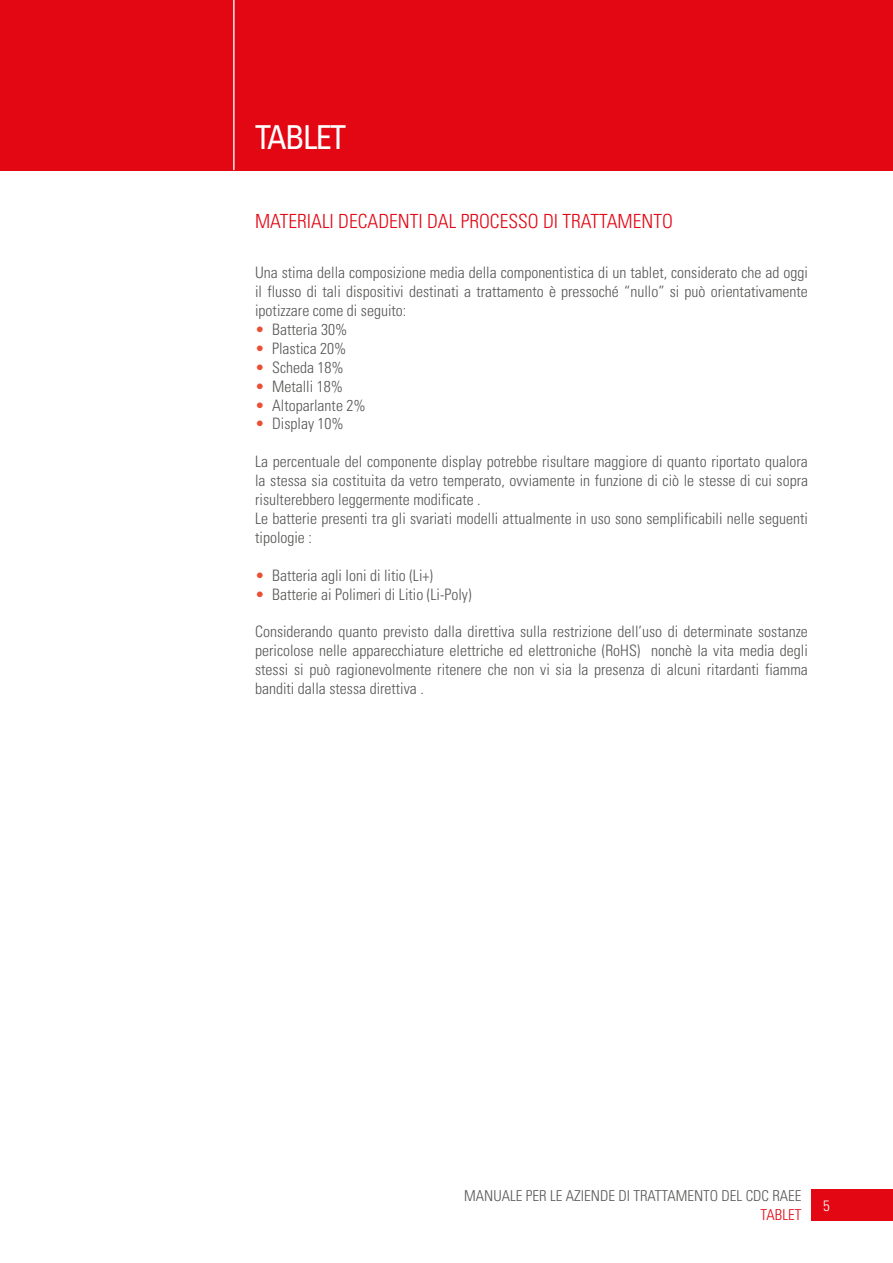
<style>
.page{position:relative;width:893px;height:1263px;background:#fff}
.page>*{position:absolute;margin:0;border:0;box-sizing:border-box;transform-origin:0 0}
.t1{font:condensed 33px "Univers";letter-spacing:-.05em;color:#fff}
.t2{font:300 condensed 19.5px "Univers";color:#e30613}
.t3{font:300 condensed 15.75px/18.9px "Univers";color:#575756;text-align:justify}
.t4{font:300 condensed 15px "Univers";color:#575756}
.t5{font:300 condensed 15px "Univers";color:#e30613}
.t6{font:300 condensed 15px "Univers";color:#fff}
.s1{color:#e94f35}
</style>
<div class="page">
<div style="left:811px;top:1189px;width:82px;height:31px;background:#e30613"></div>
<div style="left:0;top:0;width:893px;height:170px;background:#e30613"></div>
<hr style="left:233px;top:0;width:2px;height:170px;background:#fff">
<h1 class="t1" style="left:255px;top:117px;width:92px">TABLET</h1>
<p class="t2" style="left:255px;top:209px;width:419px">MATERIALI DECADENTI DAL PROCESSO DI TRATTAMENTO</p>
<p class="t3" style="left:255px;top:263px;width:554px">Una stima della composizione media della componentistica di un tablet, considerato che ad oggi il flusso di tali dispositivi destinati a trattamento è pressoché “nullo” si può orientativamente ipotizzare come di seguito:</p>
<p class="t3" style="left:255px;top:320px;width:94px"><span class="s1">•</span> Batteria 30%</p>
<p class="t3" style="left:255px;top:339px;width:93px"><span class="s1">•</span> Plastica 20%</p>
<p class="t3" style="left:255px;top:358px;width:90px"><span class="s1">•</span> Scheda 18%</p>
<p class="t3" style="left:255px;top:377px;width:89px"><span class="s1">•</span> Metalli 18%</p>
<p class="t3" style="left:255px;top:396px;width:112px"><span class="s1">•</span> Altoparlante 2%</p>
<p class="t3" style="left:255px;top:414px;width:90px"><span class="s1">•</span> Display 10%</p>
<p class="t3" style="left:255px;top:452px;width:554px;text-align:left">La percentuale del componente display potrebbe risultare maggiore di quanto riportato qualora la stessa sia costituita da vetro temperato, ovviamente in funzione di ciò le stesse di cui sopra risulterebbero leggermente modificate .<br>Le batterie presenti tra gli svariati modelli attualmente in uso sono semplificabili nelle seguenti tipologie :</p>
<p class="t3" style="left:255px;top:566px;width:179px"><span class="s1">•</span> Batteria agli Ioni di litio (Li+)</p>
<p class="t3" style="left:255px;top:585px;width:218px"><span class="s1">•</span> Batterie ai Polimeri di Litio (Li-Poly)</p>
<p class="t3" style="left:255px;top:622px;width:554px">Considerando quanto previsto dalla direttiva sulla restrizione dell’uso di determinate sostanze pericolose nelle apparecchiature elettriche ed elettroniche (RoHS) nonchè la vita media degli stessi si può ragionevolmente ritenere che non vi sia la presenza di alcuni ritardanti fiamma banditi dalla stessa direttiva .</p>
<p class="t4" style="left:464px;top:1187px;width:339px">MANUALE PER LE AZIENDE DI TRATTAMENTO DEL CDC RAEE</p>
<p class="t5" style="left:761px;top:1206px;width:42px">TABLET</p>
<p class="t6" style="left:823px;top:1196px;width:8px">5</p>
</div>
